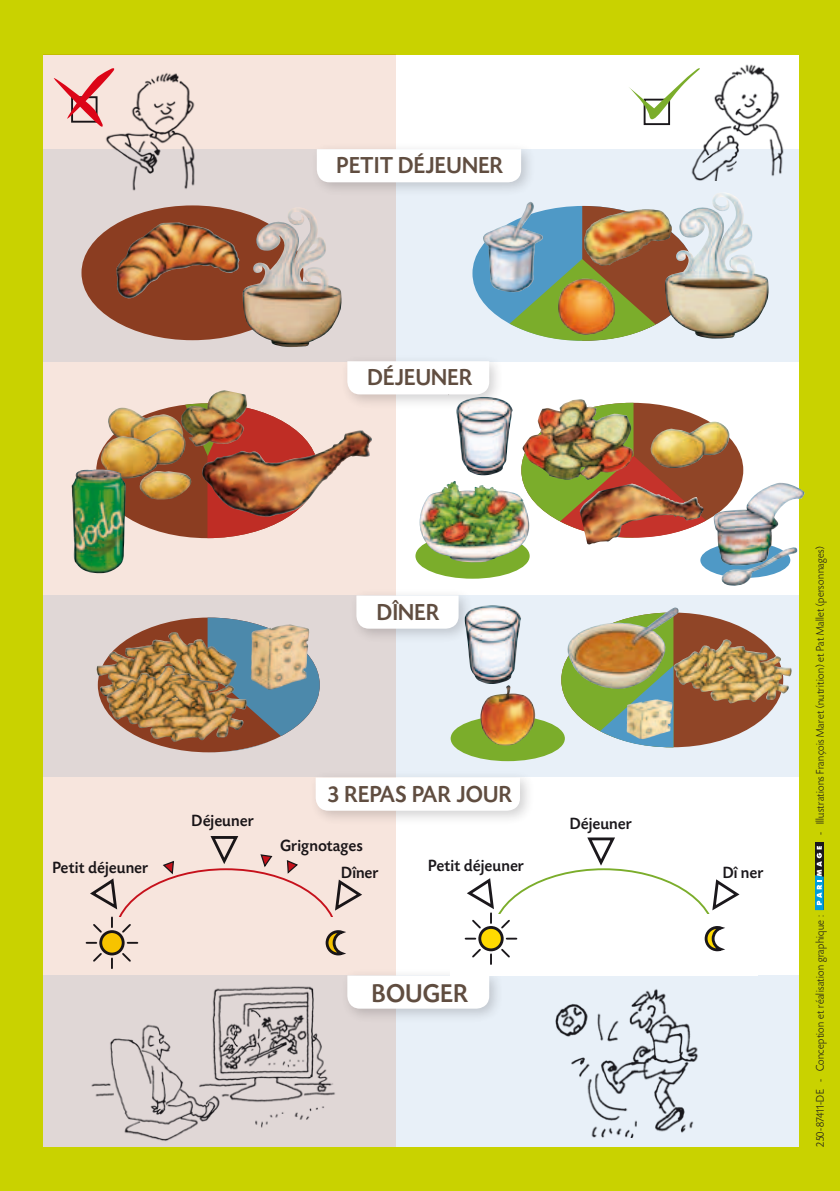
<style>
.page{position:relative;width:840px;height:1191px;background:#fff}
.page>*{position:absolute;margin:0;border:0;box-sizing:border-box;transform-origin:0 0}
.t1{font:500 27px "Today SH";letter-spacing:.04em;color:#604d40;scale:.95 1}
.t2{font:500 24.2px "Today SH";letter-spacing:.04em;color:#604d40;scale:.95 1}
.t3{font:500 17px "Today SH";letter-spacing:.04em;color:#1b181c;scale:.95 1}
.t4{font:300 11.6px "Today SH";letter-spacing:.04em;color:#1b181c;scale:.95 1}
</style>
<div class="page">
<div style="left:0;top:0;width:839px;height:1191px;background:#c9d200"></div>
<div style="left:43px;top:55px;width:755px;height:1088px;background:#fff"></div>
<div style="left:43px;top:149px;width:755px;height:213px;background:#e8f0f8"></div>
<div style="left:43px;top:595px;width:755px;height:182px;background:#e8f0f8"></div>
<img style="left:691px;top:64px;width:93px;height:116px">
<svg style="left:629px;top:64px;width:75px;height:65px"></svg>
<div style="left:472px;top:206px;width:222px;height:135px;background:#4f99c6;border-radius:50%"></div>
<svg style="left:509px;top:206px;width:155px;height:135px"></svg>
<img style="left:664px;top:193px;width:104px;height:145px">
<img style="left:583px;top:209px;width:89px;height:57px">
<img style="left:557px;top:278px;width:58px;height:57px">
<img style="left:480px;top:202px;width:63px;height:90px">
<svg style="left:712px;top:879px;width:28px;height:32px"></svg>
<svg style="left:587px;top:837px;width:28px;height:29px"></svg>
<div style="left:521px;top:403px;width:221px;height:134px;background:#904527;border-radius:50%"></div>
<svg style="left:521px;top:403px;width:184px;height:127px"></svg>
<img style="left:456px;top:400px;width:56px;height:76px">
<img style="left:649px;top:422px;width:80px;height:48px">
<img style="left:522px;top:399px;width:112px;height:82px">
<img style="left:579px;top:483px;width:125px;height:61px">
<div style="left:43px;top:975px;width:755px;height:172px;background:#e8f0f8"></div>
<img style="left:555px;top:989px;width:143px;height:148px">
<div style="left:415px;top:533px;width:114px;height:45px;background:#7bad2b;border-radius:50%"></div>
<div style="left:450px;top:716px;width:114px;height:45px;background:#7bad2b;border-radius:50%"></div>
<img style="left:417px;top:481px;width:112px;height:82px">
<div style="left:700px;top:542px;width:89px;height:36px;background:#4f99c6;border-radius:50%"></div>
<div style="left:814px;top:842px;width:9px;height:68px;background:#1b181c"></div>
<svg style="left:814px;top:846px;width:9px;height:64px"></svg>
<svg style="left:43px;top:54px;width:352px;height:1093px"></svg>
<div style="left:308px;top:770px;width:226px;height:56px;background:#1b181c;opacity:.2"></div>
<svg style="left:315px;top:777px;width:204px;height:33px"></svg>
<div style="left:561px;top:612px;width:221px;height:135px;background:#904527;border-radius:50%"></div>
<svg style="left:561px;top:662px;width:112px;height:85px"></svg>
<img style="left:672px;top:639px;width:119px;height:64px">
<img style="left:565px;top:607px;width:113px;height:84px">
<img style="left:468px;top:605px;width:53px;height:79px">
<div style="left:340px;top:354px;width:163px;height:56px;background:#1b181c;opacity:.2"></div>
<svg style="left:347px;top:361px;width:142px;height:33px"></svg>
<div style="left:340px;top:968px;width:163px;height:56px;background:#1b181c;opacity:.2"></div>
<div style="left:347px;top:975px;width:142px;height:33px;background:#fff"></div>
<div style="left:309px;top:142px;width:227px;height:56px;background:#1b181c;opacity:.2"></div>
<div style="left:316px;top:149px;width:205px;height:33px;background:#fff"></div>
<img style="left:626px;top:699px;width:46px;height:40px">
<div style="left:450px;top:914px;width:307px;height:61px;background:#fff"></div>
<div style="left:479px;top:927px;width:23px;height:23px;background:#ffda00;border-radius:50%"></div>
<div style="left:478px;top:926px;width:25px;height:25px;border:3px solid #1b181c;border-radius:50%"></div>
<svg style="left:506px;top:937px;width:10px;height:2px"></svg>
<svg style="left:467px;top:878px;width:44px;height:52px"></svg>
<svg style="left:472px;top:947px;width:10px;height:11px"></svg>
<svg style="left:465px;top:937px;width:10px;height:2px"></svg>
<svg style="left:499px;top:947px;width:11px;height:11px"></svg>
<svg style="left:704px;top:926px;width:21px;height:26px"></svg>
<img style="left:712px;top:483px;width:92px;height:104px">
<img style="left:480px;top:685px;width:55px;height:60px">
<div style="left:349px;top:588px;width:124px;height:56px;background:#1b181c;opacity:.2"></div>
<div style="left:356px;top:595px;width:102px;height:33px;background:#fff"></div>
<img style="left:115px;top:222px;width:124px;height:79px">
<h2 class="t2" style="left:337px;top:153px;width:176px">PETIT DÉJEUNER</h2>
<h2 class="t2" style="left:367px;top:365px;width:111px">DÉJEUNER</h2>
<h2 class="t2" style="left:377px;top:600px;width:67px">DÎNER</h2>
<h3 class="t3" style="left:53px;top:859px;width:102px">Petit déjeuner</h3>
<h3 class="t3" style="left:192px;top:811px;width:66px">Déjeuner</h3>
<h2 class="t2" style="left:328px;top:781px;width:195px">3 REPAS PAR JOUR</h2>
<h3 class="t3" style="left:280px;top:837px;width:88px">Grignotages</h3>
<h3 class="t3" style="left:341px;top:863px;width:40px">Dîner</h3>
<h3 class="t3" style="left:428px;top:857px;width:102px">Petit déjeuner</h3>
<h1 class="t1" style="left:372px;top:979px;width:102px">BOUGER</h1>
<h3 class="t3" style="left:569px;top:814px;width:66px">Déjeuner</h3>
<h3 class="t3" style="left:722px;top:864px;width:44px">Dî ner</h3>
<p class="t4" style="left:813px;top:835px;width:305px;rotate:-90deg">- Illustrations François Maret (nutrition) et Pat Mallet (personnages)</p>
<p class="t4" style="left:813px;top:1146px;width:245px;rotate:-90deg">250-87411-DE - Conception et réalisation graphique :</p>
</div>
